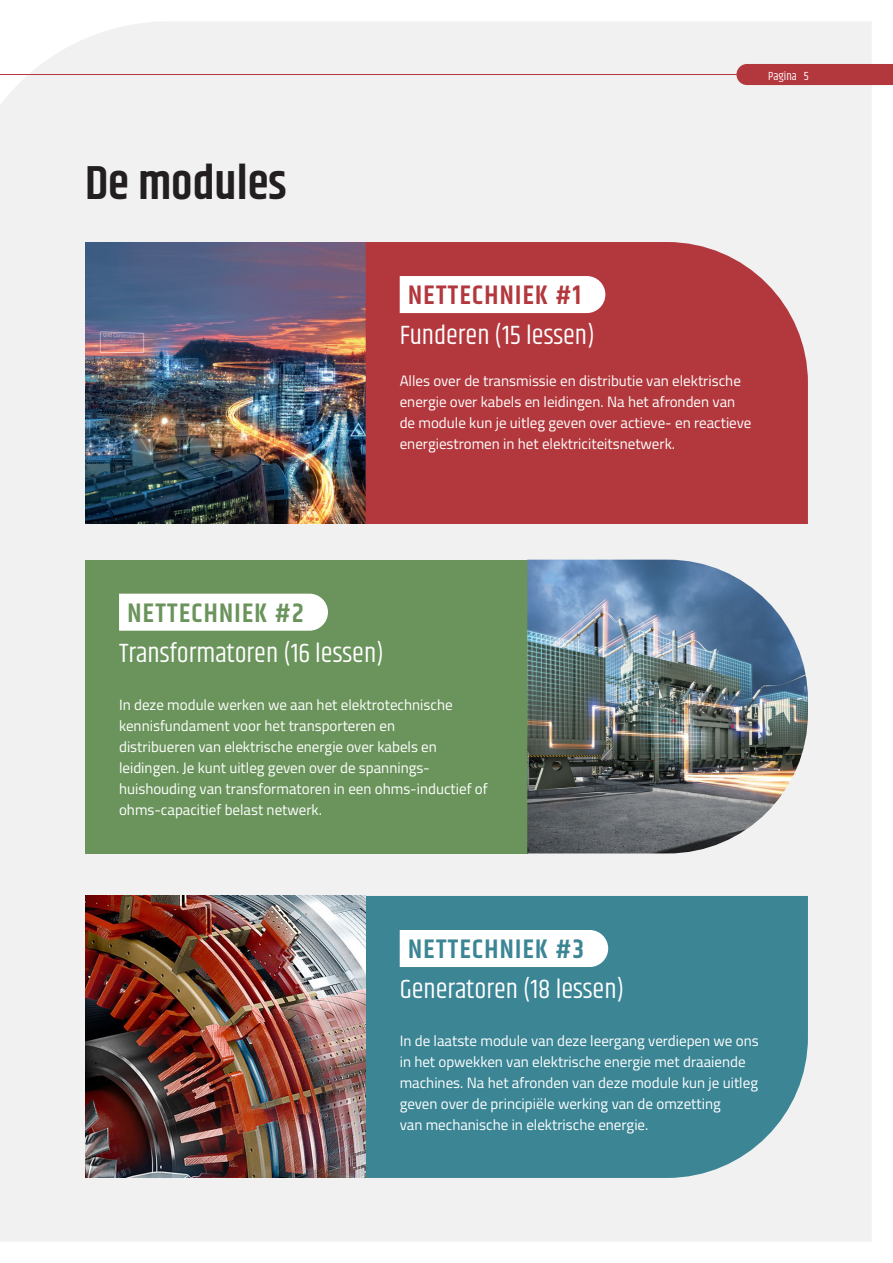
<style>
.page{position:relative;width:893px;height:1263px;background:#fff}
.page>*{position:absolute;margin:0;border:0;box-sizing:border-box;transform-origin:0 0}
.Header_2{font:600 48px "Khand";color:#231f20}
.t1{font:27px "Khand";color:#fff}
.Label__left{font:600 27px "Khand";letter-spacing:.05em;color:#b3383d}
.t2{font:600 27px "Khand";letter-spacing:.05em;color:#3b8594}
.Label__left-2{font:600 27px "Khand";letter-spacing:.05em;color:#6b945c}
.t3{font:15px/21px "Titillium";color:#fff}
.t4{font:12px "Khand";color:#fff}
</style>
<div class="page">
<div style="left:0;top:21px;width:872px;height:1221px;background:#f1f1f1"></div>
<img style="left:85px;top:242px;width:281px;height:282px">
<div style="left:736px;top:64px;width:157px;height:21px;background:#b3383d"></div>
<div style="left:366px;top:242px;width:442px;height:282px;background:#b3383d"></div>
<svg style="left:400px;top:276px;width:205px;height:37px"></svg>
<div style="left:366px;top:896px;width:442px;height:282px;background:#3b8594"></div>
<svg style="left:400px;top:930px;width:208px;height:37px"></svg>
<div style="left:85px;top:560px;width:442px;height:293px;background:#6b945c"></div>
<div style="left:119px;top:594px;width:209px;height:37px;background:#fff"></div>
<img style="left:527px;top:560px;width:281px;height:293px">
<img style="left:85px;top:896px;width:281px;height:282px">
<hr style="left:0;top:74px;width:893px;height:1px;background:#b3383d">
<p class="Header_2" style="left:85px;top:151px;width:203px">De modules</p>
<p class="t4" style="left:768px;top:68px;width:42px">Pagina 5</p>
<p class="Label__left" style="left:408px;top:277px;width:174px">NETTECHNIEK #1</p>
<p class="t1" style="left:400px;top:319px;width:197px">Funderen (15 lessen)</p>
<p class="t3" style="left:400px;top:370px;width:353px">Alles over de transmissie en distributie van elektrische energie over kabels en leidingen. Na het afronden van de module kun je uitleg geven over actieve- en reactieve energiestromen in het elektriciteitsnetwerk.</p>
<p class="Label__left-2" style="left:128px;top:595px;width:178px">NETTECHNIEK #2</p>
<p class="t1" style="left:119px;top:636px;width:266px">Transformatoren (16 lessen)</p>
<p class="t3" style="left:119px;top:693px;width:335px">In deze module werken we aan het elektrotechnische</p>
<p class="t3" style="left:119px;top:714px;width:278px">kennisfundament voor het transporteren en</p>
<p class="t3" style="left:119px;top:735px;width:319px">distribueren van elektrische energie over kabels en</p>
<p class="t3" style="left:119px;top:756px;width:370px">leidingen. Je kunt uitleg geven over de spannings&shy;huishouding van transformatoren in een ohms-inductief of ohms-capacitief belast netwerk.</p>
<p class="t2" style="left:408px;top:931px;width:177px">NETTECHNIEK #3</p>
<p class="t1" style="left:400px;top:973px;width:226px">Generatoren (18 lessen)</p>
<p class="t3" style="left:400px;top:1030px;width:361px">In de laatste module van deze leergang verdiepen we ons in het opwekken van elektrische energie met draaiende machines. Na het afronden van deze module kun je uitleg geven over de principiële werking van de omzetting<br>van mechanische in elektrische energie.</p>
</div>
